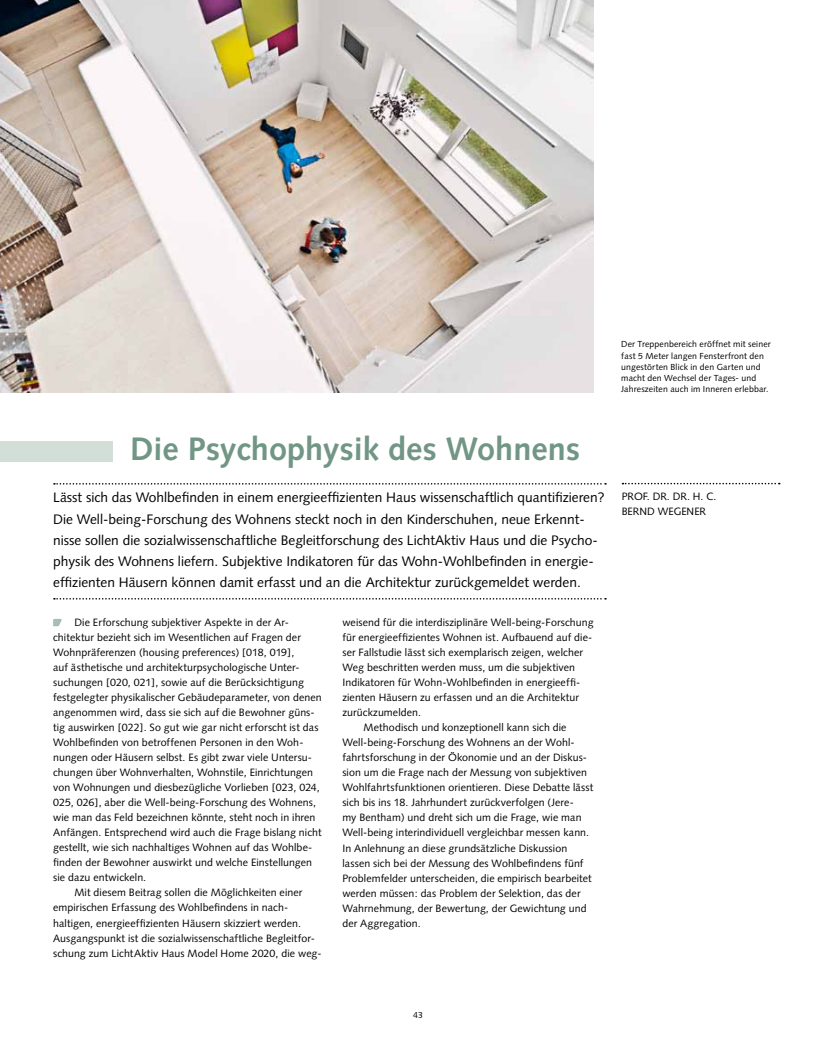
<style>
.page{position:relative;width:815px;height:1053px;background:#fff}
.page>*{position:absolute;margin:0;border:0;box-sizing:border-box;transform-origin:0 0}
.t1{font:700 32.5px "Syntax";color:#719685}
.t2{font:13.75px/21.2px "Syntax";color:#000}
.t3{font:10.62px/15px "Syntax";letter-spacing:.01em;color:#000}
.t4{font:8.75px/11.2px "Syntax";letter-spacing:.015em;color:#000}
</style>
<div class="page">
<svg style="left:53px;top:619px;width:9px;height:7px"></svg>
<svg style="left:54px;top:483px;width:552px;height:1px"></svg>
<svg style="left:54px;top:598px;width:552px;height:1px"></svg>
<svg style="left:622px;top:483px;width:158px;height:1px"></svg>
<div style="left:0;top:441px;width:112px;height:20px;background:#d2ded8"></div>
<img style="left:0;top:0;width:594px;height:392px">
<p class="t4" style="left:621px;top:339px;width:151px">Der Treppenbereich eröffnet mit seiner fast 5 Meter langen Fensterfront den ungestörten Blick in den Garten und macht den Wechsel der Tages- und Jahreszeiten auch im Inneren erlebbar.</p>
<h1 class="t1" style="left:130px;top:430px;width:452px">Die Psychophysik des Wohnens</h1>
<p class="t2" style="left:53px;top:487px;width:553px">Lässt sich das Wohlbefinden in einem energieeffizienten Haus wissenschaftlich quantifizieren?<br>Die Well-being-Forschung des Wohnens steckt noch in den Kinderschuhen, neue Erkennt&shy;nisse sollen die sozialwissenschaftliche Begleitforschung des LichtAktiv Haus und die Psycho&shy;physik des Wohnens liefern. Subjektive Indikatoren für das Wohn-Wohlbefinden in energie&shy;effizienten Häusern können damit erfasst und an die Architektur zurückgemeldet werden.</p>
<p class="t3" style="left:622px;top:489px;width:96px">Prof. Dr. Dr. h . c.<br>Bernd Wegener</p>
<p class="t3" style="left:74px;top:615px;width:216px">Die Erforschung subjektiver Aspekte in der Ar-</p>
<p class="t3" style="left:53px;top:630px;width:249px">chitektur bezieht sich im Wesentlichen auf Fragen der</p>
<p class="t3" style="left:53px;top:645px;width:243px">Wohnpräferenzen (housing preferences) [018, 019],</p>
<p class="t3" style="left:53px;top:660px;width:248px">auf ästhetische und architekturpsychologische Unter-</p>
<p class="t3" style="left:53px;top:675px;width:252px">suchungen [020, 021], sowie auf die Berücksichtigung</p>
<p class="t3" style="left:53px;top:690px;width:270px">festgelegter physikalischer Gebäudeparameter, von denen</p>
<p class="t3" style="left:53px;top:705px;width:263px">angenommen wird, dass sie sich auf die Bewohner güns-</p>
<p class="t3" style="left:53px;top:720px;width:267px">tig auswirken [022]. So gut wie gar nicht erforscht ist das</p>
<p class="t3" style="left:53px;top:735px;width:252px">Wohlbefinden von betroffenen Personen in den Woh-</p>
<p class="t3" style="left:53px;top:750px;width:260px">nungen oder Häusern selbst. Es gibt zwar viele Untersu-</p>
<p class="t3" style="left:53px;top:765px;width:262px">chungen über Wohnverhalten, Wohnstile, Einrichtungen</p>
<p class="t3" style="left:53px;top:780px;width:268px">von Wohnungen und diesbezügliche Vorlieben [023, 024,</p>
<p class="t3" style="left:53px;top:795px;width:264px">025, 026], aber die Well-being-Forschung des Wohnens,</p>
<p class="t3" style="left:53px;top:810px;width:264px">wie man das Feld bezeichnen könnte, steht noch in ihren</p>
<p class="t3" style="left:53px;top:825px;width:270px">Anfängen. Entsprechend wird auch die Frage bislang nicht</p>
<p class="t3" style="left:53px;top:840px;width:261px">gestellt, wie sich nachhaltiges Wohnen auf das Wohlbe-</p>
<p class="t3" style="left:53px;top:855px;width:261px">finden der Bewohner auswirkt und welche Einstellungen</p>
<p class="t3" style="left:53px;top:870px;width:95px">sie dazu entwickeln.</p>
<p class="t3" style="left:74px;top:885px;width:230px">Mit diesem Beitrag sollen die Möglichkeiten einer</p>
<p class="t3" style="left:53px;top:900px;width:237px">empirischen Erfassung des Wohlbefindens in nach-</p>
<p class="t3" style="left:53px;top:915px;width:250px">haltigen, energieeffizienten Häusern skizziert werden.</p>
<p class="t3" style="left:53px;top:930px;width:263px">Ausgangspunkt ist die sozialwissenschaftliche Begleitfor-</p>
<p class="t3" style="left:53px;top:945px;width:270px">schung zum LichtAktiv Haus Model Home 2020, die weg-</p>
<p class="t3" style="left:342px;top:615px;width:253px">weisend für die interdisziplinäre Well-being-Forschung</p>
<p class="t3" style="left:342px;top:630px;width:251px">für energieeffizientes Wohnen ist. Aufbauend auf die-</p>
<p class="t3" style="left:342px;top:645px;width:242px">ser Fallstudie lässt sich exemplarisch zeigen, welcher</p>
<p class="t3" style="left:342px;top:660px;width:234px">Weg beschritten werden muss, um die subjektiven</p>
<p class="t3" style="left:342px;top:675px;width:239px">Indikatoren für Wohn-Wohlbefinden in energieeffi-</p>
<p class="t3" style="left:342px;top:690px;width:238px">zienten Häusern zu erfassen und an die Architektur</p>
<p class="t3" style="left:342px;top:705px;width:80px">zurückzumelden.</p>
<p class="t3" style="left:364px;top:720px;width:204px">Methodisch und konzeptionell kann sich die</p>
<p class="t3" style="left:342px;top:735px;width:234px">Well-being-Forschung des Wohnens an der Wohl-</p>
<p class="t3" style="left:342px;top:750px;width:246px">fahrtsforschung in der Ökonomie und an der Diskus-</p>
<p class="t3" style="left:342px;top:765px;width:246px">sion um die Frage nach der Messung von subjektiven</p>
<p class="t3" style="left:342px;top:780px;width:252px">Wohlfahrtsfunktionen orientieren. Diese Debatte lässt</p>
<p class="t3" style="left:342px;top:795px;width:233px">sich bis ins 18. Jahrhundert zurückverfolgen (Jere-</p>
<p class="t3" style="left:342px;top:810px;width:241px">my Bentham) und dreht sich um die Frage, wie man</p>
<p class="t3" style="left:342px;top:825px;width:248px">Well-being interindividuell vergleichbar messen kann.</p>
<p class="t3" style="left:342px;top:840px;width:226px">In Anlehnung an diese grundsätzliche Diskussion</p>
<p class="t3" style="left:342px;top:855px;width:243px">lassen sich bei der Messung des Wohlbefindens fünf</p>
<p class="t3" style="left:342px;top:870px;width:251px">Problemfelder unterscheiden, die empirisch bearbeitet</p>
<p class="t3" style="left:342px;top:885px;width:240px">werden müssen: das Problem der Selektion, das der</p>
<p class="t3" style="left:342px;top:900px;width:246px">Wahrnehmung, der Bewertung, der Gewichtung und</p>
<p class="t3" style="left:342px;top:915px;width:80px">der Aggregation.</p>
<p class="t4" style="left:413px;top:1008px;width:11px">43</p>
</div>
